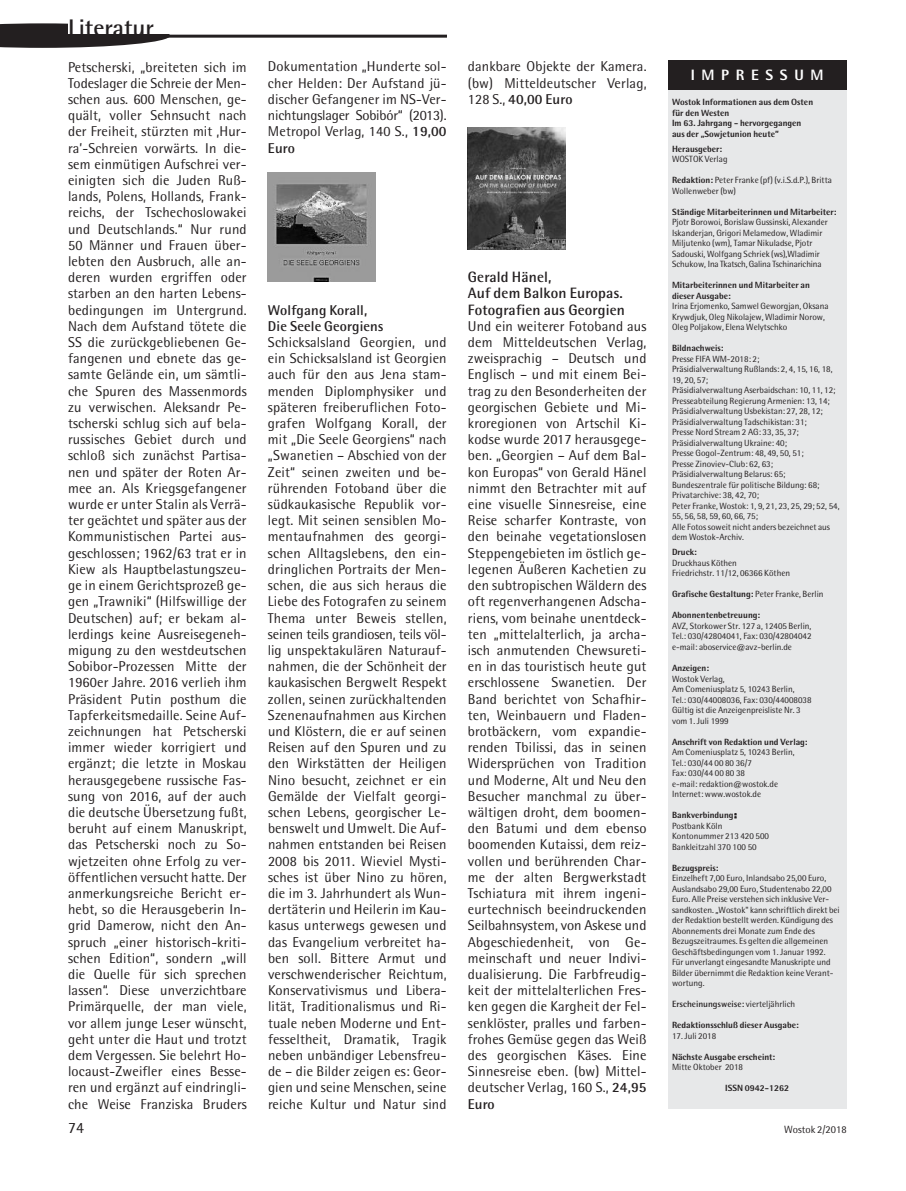
<style>
.page{position:relative;width:906px;height:1191px;background:#fff}
.page>*{position:absolute;margin:0;border:0;box-sizing:border-box;transform-origin:0 0}
.t1{font:700 24px "Rotis Semi Sans";color:#231f20}
.t2{font:15.75px "Rotis Semi Sans";color:#231f20}
.t3{font:700 15px/16.2px "Rotis Semi Sans";letter-spacing:.01em;color:#231f20}
.t4{font:800 15px "Rotis Semi Sans";letter-spacing:.445em;color:#fff}
.t5{font:14.25px/16.2px "Rotis Semi Sans";letter-spacing:.01em;color:#231f20;text-align:justify}
.t6{font:700 14.25px/16.2px "Rotis Semi Sans";letter-spacing:.01em;color:#231f20}
.t7{font:10.5px "Rotis Semi Sans";color:#231f20}
.t8{font:9px/10.5px "Rotis Semi Sans";color:#231f20}
.t9{font:800 9px/10.5px "Rotis Semi Sans";color:#231f20}
.t10{font:700 9px "Rotis Semi Sans";color:#231f20}
.s1{font-weight:700}
.s2{font-weight:800}
.s3{font-weight:400}
</style>
<div class="page">
<svg style="left:0;top:23px;width:170px;height:25px"></svg>
<hr style="left:165px;top:35px;width:282px;height:3px;background:#231f20">
<div style="left:68px;top:11px;width:104px;height:23px;background:#fff"></div>
<img style="left:468px;top:128px;width:97px;height:121px">
<img style="left:268px;top:173px;width:108px;height:109px">
<div style="left:668px;top:60px;width:178px;height:1048px;background:#e7e8e9"></div>
<div style="left:668px;top:60px;width:178px;height:29px;background:#231f20"></div>
<h1 class="t1" style="left:68px;top:19px;width:87px">Literatur</h1>
<p class="t5" style="left:68px;top:60px;width:180px">Petscherski, „breiteten sich im Todeslager die Schreie der Men&shy;schen aus. 600 Menschen, ge&shy;quält, voller Sehnsucht nach der Freiheit, stürzten mit ,Hur&shy;ra’-Schreien vorwärts. In die&shy;sem einmütigen Aufschrei ver&shy;einigten sich die Juden Ruß&shy;lands, Polens, Hollands, Frank&shy;reichs, der Tschechoslowakei und Deutschlands.“ Nur rund 50 Männer und Frauen über&shy;lebten den Ausbruch, alle an&shy;deren wurden ergriffen oder starben an den harten Lebens&shy;bedingungen im Untergrund.<br>Nach dem Aufstand tötete die SS die zurückgebliebenen Ge&shy;fangenen und ebnete das ge&shy;samte Gelände ein, um sämtli&shy;che Spuren des Massenmords zu verwischen. Aleksandr Pe&shy;tscherski schlug sich auf bela&shy;russisches Gebiet durch und schloß sich zunächst Partisa&shy;nen und später der Roten Ar&shy;mee an. Als Kriegsgefangener wurde er unter Stalin als Verrä&shy;ter geächtet und später aus der Kommunistischen Partei aus&shy;geschlossen; 1962/63 trat er in Kiew als Hauptbelastungszeu&shy;ge in einem Gerichtsprozeß ge&shy;gen „Trawniki“ (Hilfswillige der Deutschen) auf; er bekam al&shy;lerdings keine Ausreisegeneh&shy;migung zu den westdeutschen Sobibor-Prozessen Mitte der 1960er Jahre. 2016 verlieh ihm Präsident Putin posthum die Tapferkeitsmedaille. Seine Auf&shy;zeichnungen hat Petscherski immer wieder korrigiert und ergänzt; die letzte in Moskau herausgegebene russische Fas&shy;sung von 2016, auf der auch die deutsche Übersetzung fußt, beruht auf einem Manuskript, das Petscherski noch zu So&shy;wjetzeiten ohne Erfolg zu ver&shy;öffentlichen versucht hatte. Der anmerkungsreiche Bericht er&shy;hebt, so die Herausgeberin In&shy;grid Damerow, nicht den An&shy;spruch „einer historisch-kriti&shy;schen Edition“, sondern „will die Quelle für sich sprechen lassen“. Diese unverzichtbare Primärquelle, der man viele, vor allem junge Leser wünscht, geht unter die Haut und trotzt dem Vergessen. Sie belehrt Ho&shy;locaust-Zweifler eines Besse&shy;ren und ergänzt auf eindringli&shy;che Weise Franziska Bruders</p>
<p class="t5" style="left:268px;top:60px;width:180px">Dokumentation „Hunderte sol&shy;cher Helden: Der Aufstand jü&shy;discher Gefangener im NS-Ver&shy;nichtungslager Sobibór“ (2013).<br>Metropol Verlag, 140 S., <span class="s1">19,00<br>Euro</span></p>
<p class="t6" style="left:268px;top:303px;width:117px">Wolfgang Korall,<br>Die Seele Georgiens</p>
<p class="t5" style="left:268px;top:335px;width:180px">Schicksalsland Georgien, und ein Schicksalsland ist Georgien auch für den aus Jena stam&shy;menden Diplomphysiker und späteren freiberuflichen Foto&shy;grafen Wolfgang Korall, der mit „Die Seele Georgiens“ nach „Swanetien – Abschied von der Zeit“ seinen zweiten und be&shy;rührenden Fotoband über die südkaukasische Republik vor&shy;legt. Mit seinen sensiblen Mo&shy;mentaufnahmen des georgi&shy;schen Alltagslebens, den ein&shy;dringlichen Portraits der Men&shy;schen, die aus sich heraus die Liebe des Fotografen zu seinem Thema unter Beweis stellen, seinen teils grandiosen, teils völ&shy;lig unspektakulären Naturauf&shy;nahmen, die der Schönheit der kaukasischen Bergwelt Respekt zollen, seinen zurückhaltenden Szenenaufnahmen aus Kirchen und Klöstern, die er auf seinen Reisen auf den Spuren und zu den Wirkstätten der Heiligen Nino besucht, zeichnet er ein Gemälde der Vielfalt georgi&shy;schen Lebens, georgischer Le&shy;benswelt und Umwelt. Die Auf&shy;nahmen entstanden bei Reisen 2008 bis 2011. Wieviel Mysti&shy;sches ist über Nino zu hören, die im 3. Jahrhundert als Wun&shy;dertäterin und Heilerin im Kau&shy;kasus unterwegs gewesen und das Evangelium verbreitet ha&shy;ben soll. Bittere Armut und verschwenderischer Reichtum, Konservativismus und Libera&shy;lität, Traditionalismus und Ri&shy;tuale neben Moderne und Ent&shy;fesseltheit, Dramatik, Tragik neben unbändiger Lebensfreu&shy;de – die Bilder zeigen es: Geor&shy;gien und seine Menschen, seine reiche Kultur und Natur sind</p>
<p class="t5" style="left:468px;top:60px;width:180px">dankbare Objekte der Kamera. (bw) Mitteldeutscher Verlag, 128 S., <span class="s1">40,00 Euro</span></p>
<p class="t3" style="left:468px;top:270px;width:158px">Gerald Hänel,<br>Auf dem Balkon Europas.<br>Fotografien aus Georgien</p>
<p class="t5" style="left:468px;top:319px;width:180px">Und ein weiterer Fotoband aus dem Mitteldeutschen Verlag, zweisprachig – Deutsch und Englisch – und mit einem Bei&shy;trag zu den Besonderheiten der georgischen Gebiete und Mi&shy;kroregionen von Artschil Ki&shy;kodse wurde 2017 herausgege&shy;ben. „Georgien – Auf dem Bal&shy;kon Europas“ von Gerald Hänel nimmt den Betrachter mit auf eine visuelle Sinnesreise, eine Reise scharfer Kontraste, von den beinahe vegetationslosen Steppengebieten im östlich ge&shy;legenen Äußeren Kachetien zu den subtropischen Wäldern des oft regenverhangenen Adscha&shy;riens, vom beinahe unentdeck&shy;ten „mittelalterlich, ja archa&shy;isch anmutenden Chewsureti&shy;en in das touristisch heute gut erschlossene Swanetien. Der Band berichtet von Schafhir&shy;ten, Weinbauern und Fladen&shy;brotbäckern, vom expandie&shy;renden Tbilissi, das in seinen Widersprüchen von Tradition und Moderne, Alt und Neu den Besucher manchmal zu über&shy;wältigen droht, dem boomen&shy;den Batumi und dem ebenso boomenden Kutaissi, dem reiz&shy;vollen und berührenden Char&shy;me der alten Bergwerkstadt Tschiatura mit ihrem ingeni&shy;eurtechnisch beeindruckenden Seilbahnsystem, von Askese und Abgeschiedenheit, von Ge&shy;meinschaft und neuer Indivi&shy;dualisierung. Die Farbfreudig&shy;keit der mittelalterlichen Fres&shy;ken gegen die Kargheit der Fel&shy;senklöster, pralles und farben&shy;frohes Gemüse gegen das Weiß des georgischen Käses. Eine Sinnesreise eben. (bw) Mittel&shy;deutscher Verlag, 160 S., <span class="s1">24,95<br>Euro</span></p>
<p class="t4" style="left:690px;top:70px;width:134px">IMPRESSUM</p>
<p class="t9" style="left:672px;top:98px;width:143px">Wostok Informationen aus dem Osten für den Westen<br>Im 63. Jahrgang - hervorgegangen aus der „Sowjetunion heute”</p>
<p class="t9" style="left:672px;top:144px;width:52px">Herausgeber:</p>
<p class="t8" style="left:672px;top:155px;width:57px">WOSTOK Verlag</p>
<p class="t8" style="left:672px;top:176px;width:161px"><span class="s2">Redaktion:</span> Peter Franke (pf) (v.i.S.d.P.), Britta<br>Wollenweber (bw)</p>
<p class="t9" style="left:672px;top:207px;width:166px">Ständige Mitarbeiterinnen und Mitarbeiter:</p>
<p class="t8" style="left:672px;top:218px;width:157px">Pjotr Borowoi, Borislaw Gussinski, Alexander Iskanderjan, Grigori Melamedow, Wladimir Miljutenko (wm), Tamar Nikuladse, Pjotr Sadouski, Wolfgang Schriek (ws),Wladimir Schukow, Ina Tkatsch, Galina Tschinarichina</p>
<p class="t9" style="left:672px;top:281px;width:139px">Mitarbeiterinnen und Mitarbeiter an dieser Ausgabe:</p>
<p class="t8" style="left:672px;top:302px;width:158px">Irina Erjomenko, Samwel Geworgjan, Oksana<br>Krywdjuk, Oleg Nikolajew, Wladimir Norow,<br>Oleg Poljakow, Elena Welytschko</p>
<p class="t9" style="left:672px;top:344px;width:53px">Bildnachweis:</p>
<p class="t8" style="left:672px;top:354px;width:169px">Presse FIFA WM-2018: 2;<br>Präsidialverwaltung Rußlands: 2, 4, 15, 16, 18, 19, 20, 57;<br>Präsidialverwaltung Aserbaidschan: 10, 11, 12; Presseabteilung Regierung Armenien: 13, 14; Präsidialverwaltung Usbekistan: 27, 28, 12; Präsidialverwaltung Tadschikistan: 31;<br>Presse Nord Stream 2 AG: 33, 35, 37; Präsidialverwaltung Ukraine: 40;<br>Presse Gogol-Zentrum: 48, 49, 50, 51;<br>Presse Zinoviev-Club: 62, 63; Präsidialverwaltung Belarus: 65; Bundeszentrale für politische Bildung: 68; Privatarchive: 38, 42, 70;<br>Peter Franke, Wostok: 1, 9, 21, 23, 25, 29; 52, 54, 55, 56, 58, 59, 60, 66, 75;<br>Alle Fotos soweit nicht anders bezeichnet aus dem Wostok-Archiv.</p>
<p class="t9" style="left:672px;top:548px;width:26px">Druck:</p>
<p class="t8" style="left:672px;top:558px;width:119px">Druckhaus Köthen<br>Friedrichstr. 11/12, 06366 Köthen</p>
<p class="t9" style="left:672px;top:590px;width:153px">Grafische Gestaltung: <span class="s3">Peter Franke, Berlin</span></p>
<p class="t9" style="left:672px;top:611px;width:90px">Abonnentenbetreuung:</p>
<p class="t8" style="left:672px;top:621px;width:141px;text-align:justify">AVZ, Storkower Str. 127 a, 12405 Berlin, Tel.: 030/42804041, Fax: 030/42804042 e-mail: aboservice@avz-berlin.de</p>
<p class="t9" style="left:672px;top:663px;width:39px">Anzeigen:</p>
<p class="t8" style="left:672px;top:674px;width:141px">Wostok Verlag,<br>Am Comeniusplatz 5, 10243 Berlin,<br>Tel.: 030/44008036, Fax: 030/44008038<br>Gültig ist die Anzeigenpreisliste Nr. 3 vom 1. Juli 1999</p>
<p class="t9" style="left:672px;top:737px;width:137px">Anschrift von Redaktion und Verlag:</p>
<p class="t8" style="left:672px;top:747px;width:124px">Am Comeniusplatz 5, 10243 Berlin,<br>Tel.: 030/44 00 80 36/7<br>Fax: 030/44 00 80 38<br>e-mail: redaktion@wostok.de<br>Internet: www.wostok.de</p>
<p class="t9" style="left:672px;top:810px;width:66px">Bankverbindung:</p>
<p class="t8" style="left:672px;top:821px;width:99px">Postbank Köln<br>Kontonummer 213 420 500<br>Bankleitzahl 370 100 50</p>
<p class="t9" style="left:672px;top:863px;width:48px">Bezugspreis:</p>
<p class="t8" style="left:672px;top:873px;width:169px">Einzelheft 7,00 Euro, Inlandsabo 25,00 Euro, Auslandsabo 29,00 Euro, Studentenabo 22,00<br>Euro. Alle Preise verstehen sich inklusive Ver&shy;sandkosten. „Wostok" kann schriftlich direkt bei der Redaktion bestellt werden. Kündigung des Abonnements drei Monate zum Ende des Bezugszeitraumes. Es gelten die allgemeinen Geschäftsbedingungen vom 1. Januar 1992.<br>Für unverlangt eingesandte Manuskripte und Bilder übernimmt die Redaktion keine Verant&shy;wortung.</p>
<p class="t10" style="left:672px;top:1001px;width:125px">Erscheinungsweise: <span class="s3">vierteljährlich</span></p>
<p class="t9" style="left:672px;top:1020px;width:128px">Redaktionsschluß dieser Ausgabe:</p>
<p class="t8" style="left:672px;top:1031px;width:46px">17. Juli 2018</p>
<p class="t9" style="left:672px;top:1052px;width:105px">Nächste Ausgabe erscheint:</p>
<p class="t8" style="left:672px;top:1062px;width:73px">Mitte Oktober 2018</p>
<p class="t9" style="left:725px;top:1083px;width:65px">ISSN 0942-1262</p>
<p class="t2" style="left:68px;top:1122px;width:17px">74</p>
<p class="t7" style="left:784px;top:1125px;width:64px">Wostok 2/2018</p>
</div>
